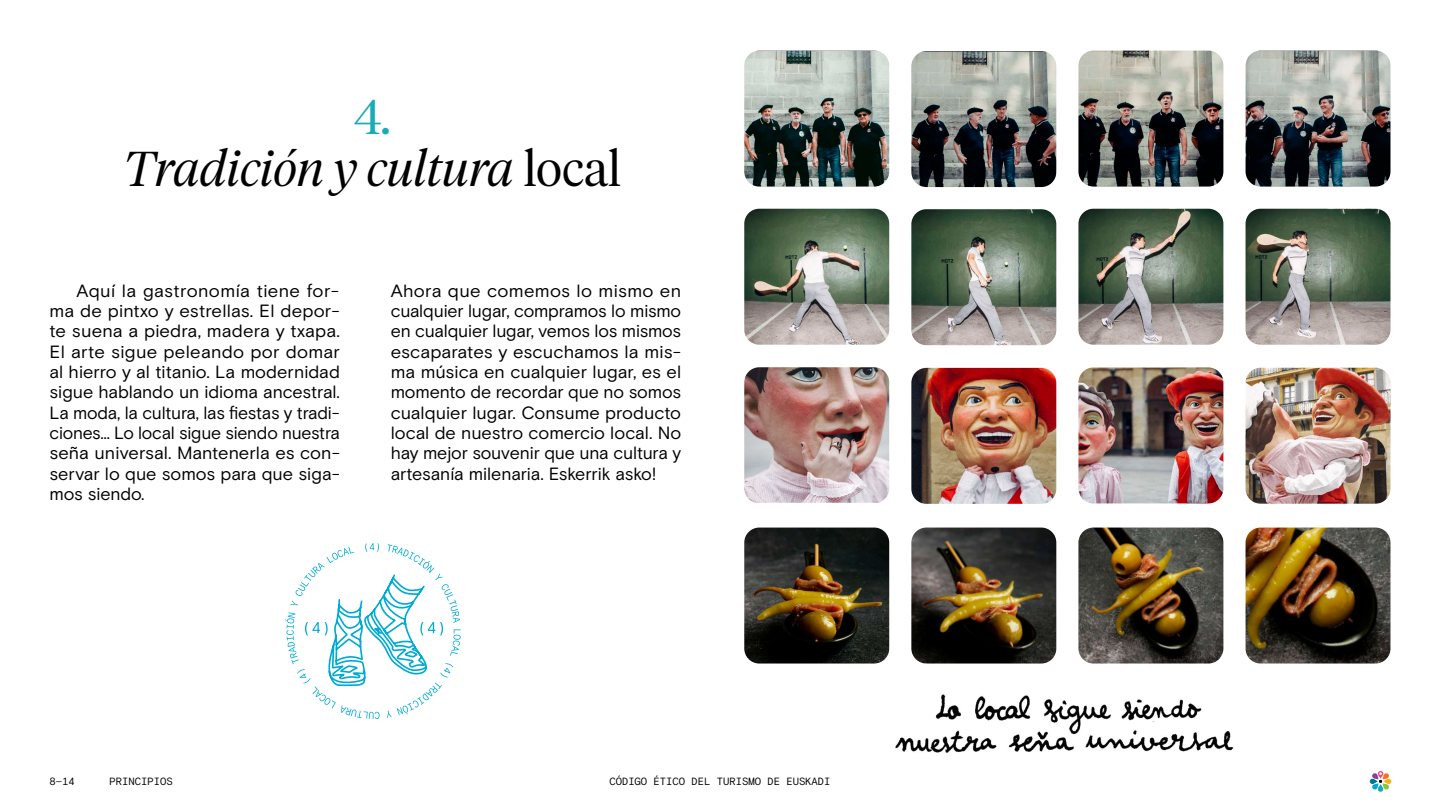
<style>
.page{position:relative;width:1440px;height:810px;background:#fff}
.page>*{position:absolute;margin:0;border:0;box-sizing:border-box;transform-origin:0 0}
.t1{font:italic 300 48.75px/51.8px "Tiempos Headline";color:#000;text-align:center}
.t2{font:17.7px/20.3px "Basis Grotesque Pro";letter-spacing:-.005em;color:#000;text-align:justify}
.t3{font:10.5px "Basis Grotesque Pro Mono";color:#000}
.s1{font-style:normal;color:#18acb5}
.s2{font-style:normal}
</style>
<div class="page">
<div style="left:1378px;top:784px;width:5px;height:8px;background:#18acb5;border-radius:3px"></div>
<div style="left:1370px;top:779px;width:8px;height:5px;background:#007697;border-radius:3px"></div>
<div style="left:1383px;top:779px;width:8px;height:5px;background:#faaf18;border-radius:3px"></div>
<svg style="left:1372px;top:771px;width:17px;height:19px"></svg>
<img style="left:744px;top:209px;width:145px;height:136px">
<img style="left:744px;top:51px;width:145px;height:136px">
<img style="left:744px;top:367px;width:145px;height:136px">
<img style="left:1246px;top:368px;width:144px;height:136px">
<img style="left:911px;top:368px;width:145px;height:136px">
<img style="left:1078px;top:367px;width:145px;height:136px">
<img style="left:911px;top:209px;width:145px;height:136px">
<img style="left:911px;top:51px;width:145px;height:136px">
<img style="left:1078px;top:209px;width:145px;height:136px">
<img style="left:1078px;top:51px;width:145px;height:136px">
<img style="left:1246px;top:209px;width:144px;height:136px">
<img style="left:1246px;top:51px;width:144px;height:136px">
<img style="left:744px;top:528px;width:145px;height:136px">
<img style="left:911px;top:528px;width:145px;height:136px">
<img style="left:1078px;top:528px;width:145px;height:136px">
<img style="left:1246px;top:528px;width:144px;height:136px">
<svg style="left:285px;top:543px;width:176px;height:176px"></svg>
<img style="left:895px;top:694px;width:339px;height:59px">
<h1 class="t1" style="left:124px;top:89px;width:499px"><span class="s1">4.<br></span>Tradición y cultura <span class="s2">local</span></h1>
<p class="t2" style="left:49px;top:280px;width:292px;text-indent:27px">Aquí la gastronomía tiene for&shy;ma de pintxo y estrellas. El depor&shy;te suena a piedra, madera y txapa.<br>El arte sigue peleando por domar al hierro y al titanio. La modernidad sigue hablando un idioma ancestral.<br>La moda, la cultura, las fiestas y tradi&shy;ciones… Lo local sigue siendo nuestra seña universal. Mantenerla es con&shy;servar lo que somos para que siga&shy;mos siendo.</p>
<p class="t2" style="left:391px;top:280px;width:292px">Ahora que comemos lo mismo en cualquier lugar, compramos lo mismo en cualquier lugar, vemos los mismos escaparates y escuchamos la mis&shy;ma música en cualquier lugar, es el momento de recordar que no somos cualquier lugar. Consume producto local de nuestro comercio local. No hay mejor souvenir que una cultura y artesanía milenaria. Eskerrik asko!</p>
<p class="t3" style="left:50px;top:776px;width:27px">8—14</p>
<p class="t3" style="left:109px;top:776px;width:65px">PRINCIPIOS</p>
<p class="t3" style="left:609px;top:775px;width:223px">CÓDIGO ÉTICO DEL TURISMO DE EUSKADI</p>
</div>
